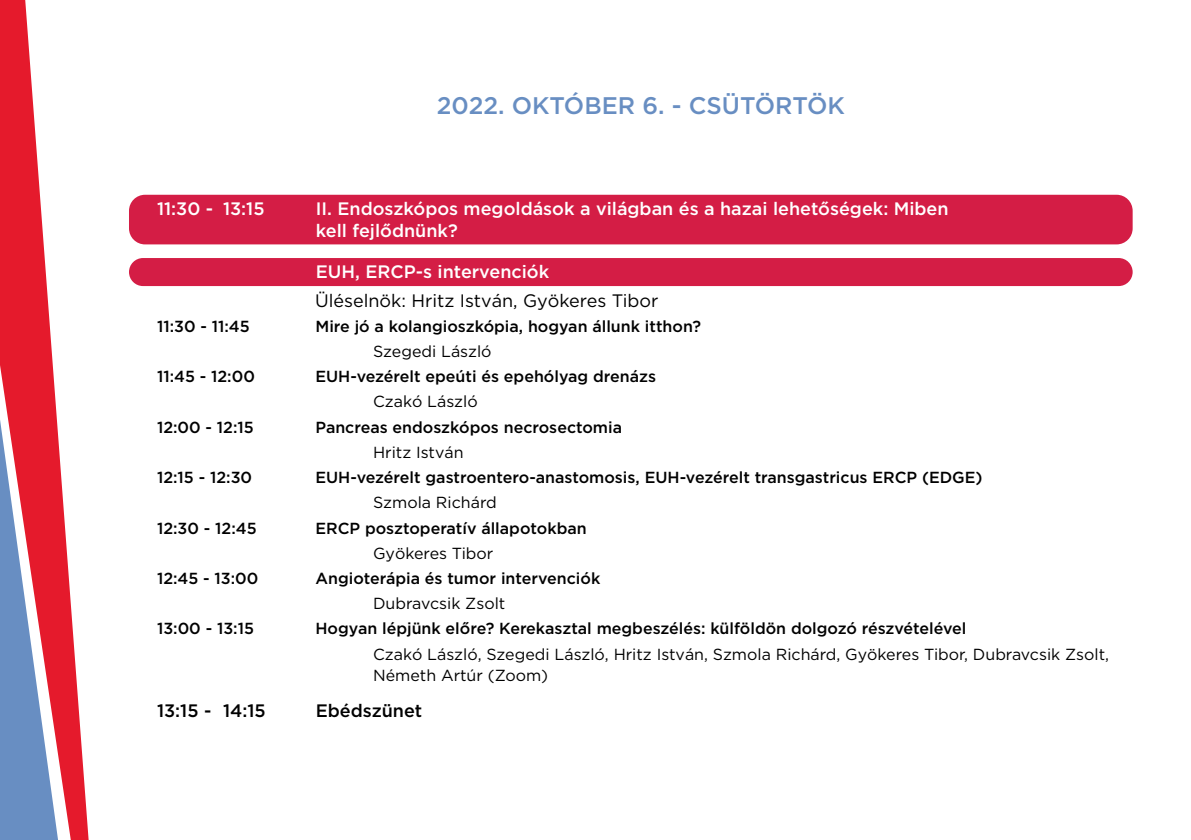
<style>
.page{position:relative;width:1191px;height:840px;background:#fff}
.page>*{position:absolute;margin:0;border:0;box-sizing:border-box;transform-origin:0 0}
.t1{font:500 24px "Gotham";color:#688ec2}
.t2{font:500 18px/21.6px "Gotham";color:#fff}
.t3{font:18px "Gotham";color:#000}
.t4{font:500 18px "Gotham";color:#000}
.t5{font:500 16px "Gotham";color:#000}
.t6{font:16px/21.6px "Gotham";color:#000}
</style>
<div class="page">
<svg style="left:0;top:0;width:304px;height:839px"></svg>
<div style="left:129px;top:195px;width:1003px;height:49px;background:#d41d45;border-radius:16px"></div>
<div style="left:129px;top:258px;width:1003px;height:28px;background:#d41d45;border-radius:14px"></div>
<h1 class="t1" style="left:437px;top:90px;width:409px">2022. OKTÓBER 6. - CSÜTÖRTÖK</h1>
<p class="t2" style="left:157px;top:198px;width:109px">11:30 - 13:15</p>
<p class="t2" style="left:316px;top:198px;width:634px">II. Endoszkópos megoldások a világban és a hazai lehetőségek: Miben kell fejlődnünk?</p>
<p class="t2" style="left:316px;top:261px;width:235px">EUH, ERCP-s intervenciók</p>
<p class="t3" style="left:315px;top:290px;width:345px">Üléselnök: Hritz István, Gyökeres Tibor</p>
<p class="t5" style="left:157px;top:315px;width:94px">11:30 - 11:45</p>
<p class="t5" style="left:315px;top:315px;width:387px">Mire jó a kolangioszkópia, hogyan állunk itthon?</p>
<p class="t6" style="left:373px;top:340px;width:120px">Szegedi László</p>
<p class="t5" style="left:157px;top:366px;width:99px">11:45 - 12:00</p>
<p class="t5" style="left:315px;top:366px;width:342px">EUH-vezérelt epeúti és epehólyag drenázs</p>
<p class="t6" style="left:373px;top:390px;width:106px">Czakó László</p>
<p class="t5" style="left:157px;top:416px;width:98px">12:00 - 12:15</p>
<p class="t5" style="left:315px;top:416px;width:308px">Pancreas endoszkópos necrosectomia</p>
<p class="t6" style="left:373px;top:441px;width:92px">Hritz István</p>
<p class="t5" style="left:157px;top:466px;width:97px">12:15 - 12:30</p>
<p class="t5" style="left:315px;top:466px;width:668px">EUH-vezérelt gastroentero-anastomosis, EUH-vezérelt transgastricus ERCP (EDGE)</p>
<p class="t6" style="left:373px;top:491px;width:125px">Szmola Richárd</p>
<p class="t5" style="left:157px;top:517px;width:101px">12:30 - 12:45</p>
<p class="t5" style="left:315px;top:517px;width:273px">ERCP posztoperatív állapotokban</p>
<p class="t6" style="left:373px;top:541px;width:122px">Gyökeres Tibor</p>
<p class="t5" style="left:157px;top:567px;width:103px">12:45 - 13:00</p>
<p class="t5" style="left:315px;top:567px;width:286px">Angioterápia és tumor intervenciók</p>
<p class="t6" style="left:373px;top:592px;width:134px">Dubravcsik Zsolt</p>
<p class="t5" style="left:157px;top:618px;width:98px">13:00 - 13:15</p>
<p class="t5" style="left:315px;top:618px;width:652px">Hogyan lépjünk előre? Kerekasztal megbeszélés: külföldön dolgozó részvételével</p>
<p class="t6" style="left:373px;top:642px;width:737px">Czakó László, Szegedi László, Hritz István, Szmola Richárd, Gyökeres Tibor, Dubravcsik Zsolt,<br>Németh Artúr (Zoom)</p>
<p class="t4" style="left:157px;top:698px;width:110px">13:15 - 14:15</p>
<p class="t4" style="left:316px;top:698px;width:108px">Ebédszünet</p>
</div>
